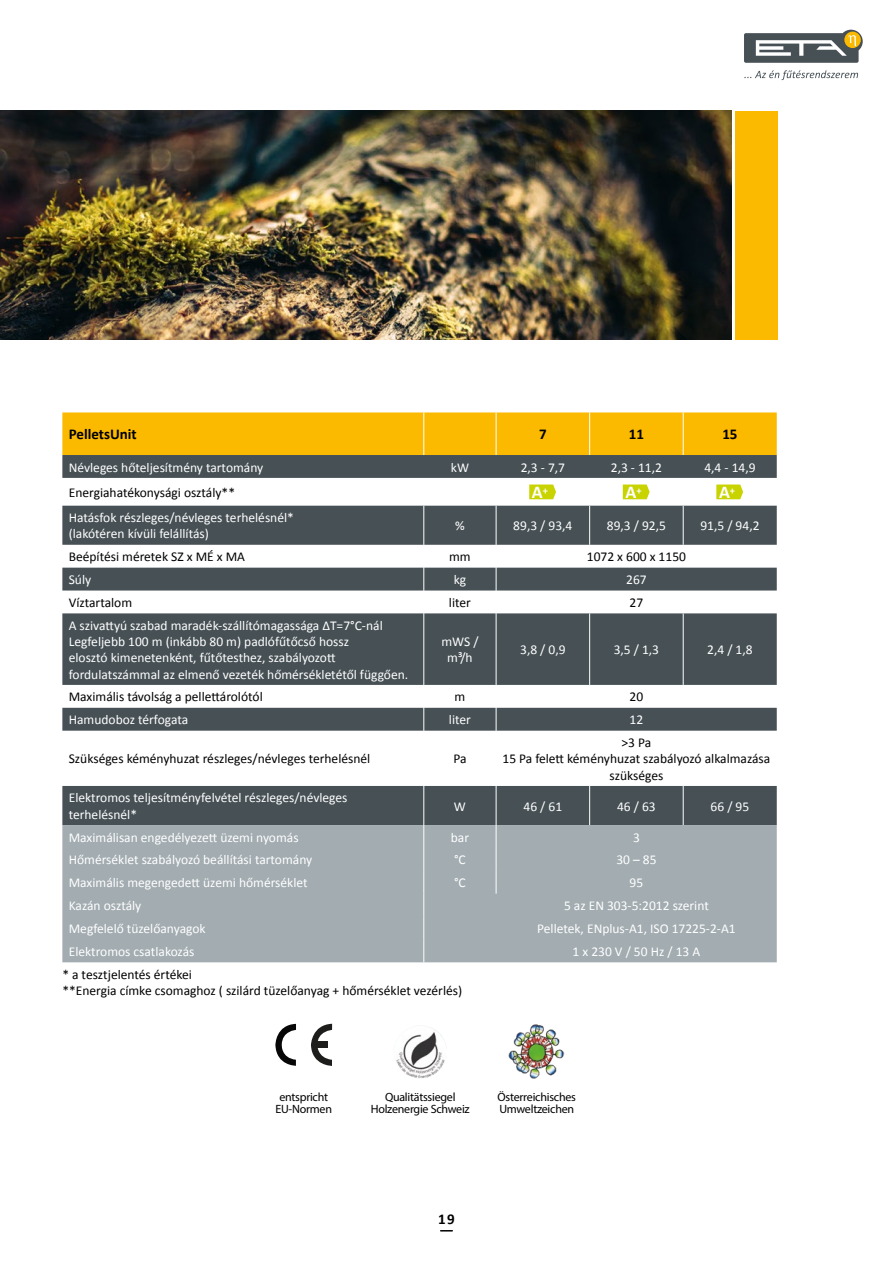
<style>
.page{position:relative;width:893px;height:1263px;background:#fff}
.page>*{position:absolute;margin:0;border:0;box-sizing:border-box;transform-origin:0 0}
.t1{font:700 18px "Calibri";color:#fff}
.ETA_Tabellenüberschr{font:700 15px "Calibri";color:#000}
.ETA_Tabellentext{font:13.5px/16.2px "Calibri";color:#fff}
.ETA_Tabellentext-2{font:13.5px "Calibri";color:#000}
.ETA_Tabellentext_Reg{font:13.5px/16.2px "Calibri";color:#fff;text-align:center}
.ETA_Tabellentext_Reg-2{font:13.5px/16.2px "Calibri";color:#000;text-align:center}
.ETA_Rubrik{font:12px/12px "Myriad Pro";letter-spacing:-.02em;color:#000}
</style>
<div class="page">
<img style="left:0;top:111px;width:731px;height:229px">
<div style="left:736px;top:111px;width:42px;height:229px;background:#fbba00"></div>
<div style="left:62px;top:412px;width:715px;height:43px;background:#fbba00"></div>
<svg style="left:62px;top:455px;width:715px;height:370px;fill:#465055"></svg>
<div style="left:62px;top:825px;width:715px;height:137px;background:#a2acb1"></div>
<hr style="left:423px;top:731px;width:1px;height:55px;background:#fff">
<hr style="left:496px;top:731px;width:1px;height:55px;background:#fff">
<hr style="left:423px;top:786px;width:1px;height:39px;background:#fff">
<hr style="left:496px;top:786px;width:1px;height:39px;background:#fff">
<hr style="left:589px;top:786px;width:1px;height:39px;background:#fff">
<hr style="left:683px;top:786px;width:1px;height:39px;background:#fff">
<svg style="left:496px;top:825px;width:1px;height:69px"></svg>
<svg style="left:423px;top:825px;width:1px;height:137px"></svg>
<svg style="left:62px;top:506px;width:715px;height:107px"></svg>
<hr style="left:423px;top:613px;width:1px;height:72px;background:#fff">
<hr style="left:496px;top:613px;width:1px;height:72px;background:#fff">
<hr style="left:589px;top:613px;width:1px;height:72px;background:#fff">
<hr style="left:683px;top:613px;width:1px;height:72px;background:#fff">
<svg style="left:423px;top:685px;width:1px;height:46px"></svg>
<svg style="left:496px;top:685px;width:1px;height:46px"></svg>
<hr style="left:423px;top:412px;width:1px;height:43px;background:#fff">
<hr style="left:496px;top:412px;width:1px;height:43px;background:#fff">
<hr style="left:589px;top:412px;width:1px;height:43px;background:#fff">
<hr style="left:683px;top:412px;width:1px;height:43px;background:#fff">
<svg style="left:529px;top:484px;width:27px;height:15px"></svg>
<svg style="left:623px;top:484px;width:27px;height:15px"></svg>
<svg style="left:716px;top:484px;width:27px;height:15px"></svg>
<svg style="left:275px;top:1024px;width:21px;height:42px"></svg>
<svg style="left:311px;top:1024px;width:21px;height:42px"></svg>
<div style="left:317px;top:1042px;width:11px;height:6px;background:#1d1d1b"></div>
<img style="left:396px;top:1027px;width:49px;height:52px">
<img style="left:509px;top:1024px;width:56px;height:55px">
<svg style="left:744px;top:30px;width:119px;height:33px"></svg>
<svg style="left:744px;top:70px;width:114px;height:10px"></svg>
<p class="ETA_Tabellenüberschr" style="left:69px;top:425px;width:70px">PelletsUnit</p>
<p class="ETA_Tabellenüberschr" style="left:539px;top:425px;width:9px">7</p>
<p class="ETA_Tabellenüberschr" style="left:629px;top:425px;width:17px">11</p>
<p class="ETA_Tabellenüberschr" style="left:722px;top:425px;width:17px">15</p>
<p class="ETA_Tabellentext" style="left:69px;top:459px;width:196px">Névleges hőteljesítmény tartomány</p>
<p class="ETA_Tabellentext_Reg" style="left:451px;top:459px;width:20px">kW</p>
<p class="ETA_Tabellentext_Reg" style="left:521px;top:459px;width:46px">2,3 - 7,7</p>
<p class="ETA_Tabellentext_Reg" style="left:611px;top:459px;width:53px">2,3 - 11,2</p>
<p class="ETA_Tabellentext_Reg" style="left:704px;top:459px;width:53px">4,4 - 14,9</p>
<p class="ETA_Tabellentext-2" style="left:69px;top:484px;width:168px">Energiahatékonysági osztály**</p>
<p class="t1" style="left:532px;top:480px;width:18px">A<sup>+</sup></p>
<p class="t1" style="left:625px;top:480px;width:18px">A<sup>+</sup></p>
<p class="t1" style="left:719px;top:480px;width:18px">A<sup>+</sup></p>
<p class="ETA_Tabellentext" style="left:69px;top:510px;width:227px">Hatásfok részleges/névleges terhelésnél* (lakótéren kívüli felállítás)</p>
<p class="ETA_Tabellentext_Reg" style="left:455px;top:518px;width:11px">%</p>
<p class="ETA_Tabellentext_Reg" style="left:513px;top:518px;width:61px">89,3 / 93,4</p>
<p class="ETA_Tabellentext_Reg" style="left:607px;top:518px;width:61px">89,3 / 92,5</p>
<p class="ETA_Tabellentext_Reg" style="left:700px;top:518px;width:61px">91,5 / 94,2</p>
<p class="ETA_Tabellentext-2" style="left:69px;top:548px;width:178px">Beépítési méretek SZ x MÉ x MA</p>
<p class="ETA_Tabellentext_Reg-2" style="left:449px;top:549px;width:23px">mm</p>
<p class="ETA_Tabellentext_Reg-2" style="left:587px;top:549px;width:101px">1072 x 600 x 1150</p>
<p class="ETA_Tabellentext" style="left:69px;top:572px;width:24px">Súly</p>
<p class="ETA_Tabellentext_Reg" style="left:454px;top:572px;width:14px">kg</p>
<p class="ETA_Tabellentext_Reg" style="left:626px;top:572px;width:22px">267</p>
<p class="ETA_Tabellentext-2" style="left:69px;top:594px;width:65px">Víztartalom</p>
<p class="ETA_Tabellentext_Reg-2" style="left:449px;top:594px;width:24px">liter</p>
<p class="ETA_Tabellentext_Reg-2" style="left:630px;top:594px;width:15px">27</p>
<p class="ETA_Tabellentext" style="left:69px;top:617px;width:315px">A szivattyú szabad maradék-szállítómagassága ΔT=7°C-nál</p>
<p class="ETA_Tabellentext" style="left:69px;top:634px;width:341px">Legfeljebb 100 m (inkább 80 m) padlófűtőcső hossz<br>elosztó kimenetenként, fűtőtesthez, szabályozott fordulatszámmal az elmenő vezeték hőmérsékletétől függően.</p>
<p class="ETA_Tabellentext_Reg" style="left:441px;top:634px;width:39px">mWS / m³/h</p>
<p class="ETA_Tabellentext_Reg" style="left:520px;top:642px;width:47px">3,8 / 0,9</p>
<p class="ETA_Tabellentext_Reg" style="left:614px;top:642px;width:47px">3,5 / 1,3</p>
<p class="ETA_Tabellentext_Reg" style="left:707px;top:642px;width:47px">2,4 / 1,8</p>
<p class="ETA_Tabellentext-2" style="left:69px;top:688px;width:196px">Maximális távolság a pellettárolótól</p>
<p class="ETA_Tabellentext_Reg-2" style="left:455px;top:689px;width:12px">m</p>
<p class="ETA_Tabellentext_Reg-2" style="left:630px;top:689px;width:15px">20</p>
<p class="ETA_Tabellentext" style="left:69px;top:712px;width:121px">Hamudoboz térfogata</p>
<p class="ETA_Tabellentext_Reg" style="left:449px;top:712px;width:24px">liter</p>
<p class="ETA_Tabellentext_Reg" style="left:630px;top:712px;width:15px">12</p>
<p class="ETA_Tabellentext-2" style="left:69px;top:750px;width:303px">Szükséges kéményhuzat részleges/névleges terhelésnél</p>
<p class="ETA_Tabellentext_Reg-2" style="left:453px;top:751px;width:15px">Pa</p>
<p class="ETA_Tabellentext_Reg-2" style="left:621px;top:735px;width:31px">&gt;3 Pa</p>
<p class="ETA_Tabellentext_Reg-2" style="left:502px;top:751px;width:269px">15 Pa felett kéményhuzat szabályozó alkalmazása szükséges</p>
<p class="ETA_Tabellentext" style="left:69px;top:790px;width:280px">Elektromos teljesítményfelvétel részleges/névleges terhelésnél*</p>
<p class="ETA_Tabellentext_Reg" style="left:454px;top:798px;width:14px">W</p>
<p class="ETA_Tabellentext_Reg" style="left:523px;top:798px;width:40px">46 / 61</p>
<p class="ETA_Tabellentext_Reg" style="left:617px;top:798px;width:40px">46 / 63</p>
<p class="ETA_Tabellentext_Reg" style="left:711px;top:798px;width:40px">66 / 95</p>
<p class="ETA_Tabellentext" style="left:69px;top:829px;width:231px">Maximálisan engedélyezett üzemi nyomás</p>
<p class="ETA_Tabellentext_Reg" style="left:451px;top:829px;width:20px">bar</p>
<p class="ETA_Tabellentext_Reg" style="left:633px;top:829px;width:8px">3</p>
<p class="ETA_Tabellentext" style="left:69px;top:852px;width:245px">Hőmérséklet szabályozó beállítási tartomány</p>
<p class="ETA_Tabellentext_Reg" style="left:454px;top:852px;width:13px">°C</p>
<p class="ETA_Tabellentext_Reg" style="left:616px;top:852px;width:42px">30 – 85</p>
<p class="ETA_Tabellentext" style="left:69px;top:875px;width:240px">Maximális megengedett üzemi hőmérséklet</p>
<p class="ETA_Tabellentext_Reg" style="left:454px;top:875px;width:13px">°C</p>
<p class="ETA_Tabellentext_Reg" style="left:630px;top:875px;width:15px">95</p>
<p class="ETA_Tabellentext" style="left:69px;top:898px;width:74px">Kazán osztály</p>
<p class="ETA_Tabellentext_Reg" style="left:564px;top:898px;width:146px">5 az EN 303-5:2012 szerint</p>
<p class="ETA_Tabellentext" style="left:69px;top:920px;width:138px">Megfelelő tüzelőanyagok</p>
<p class="ETA_Tabellentext_Reg" style="left:537px;top:920px;width:200px">Pelletek, ENplus-A1, ISO 17225-2-A1</p>
<p class="ETA_Tabellentext" style="left:69px;top:943px;width:127px">Elektromos csatlakozás</p>
<p class="ETA_Tabellentext_Reg" style="left:573px;top:943px;width:129px">1 x 230 V / 50 Hz / 13 A</p>
<p class="ETA_Tabellentext-2" style="left:62px;top:965px;width:131px">* a tesztjelentés értékei</p>
<p class="ETA_Tabellentext-2" style="left:62px;top:982px;width:401px">**Energia címke csomaghoz ( szilárd tüzelőanyag + hőmérséklet vezérlés)</p>
<p class="ETA_Rubrik" style="left:279px;top:1091px;width:50px">entspricht</p>
<p class="ETA_Rubrik" style="left:275px;top:1103px;width:58px">EU-Normen</p>
<p class="ETA_Rubrik" style="left:385px;top:1091px;width:72px">Qualitätssiegel</p>
<p class="ETA_Rubrik" style="left:371px;top:1103px;width:101px">Holzenergie Schweiz</p>
<p class="ETA_Rubrik" style="left:498px;top:1091px;width:80px">Österreichisches<br>Umweltzeichen</p>
<p class="ETA_Tabellenüberschr" style="left:438px;top:1209px;width:18px">19</p>
</div>
